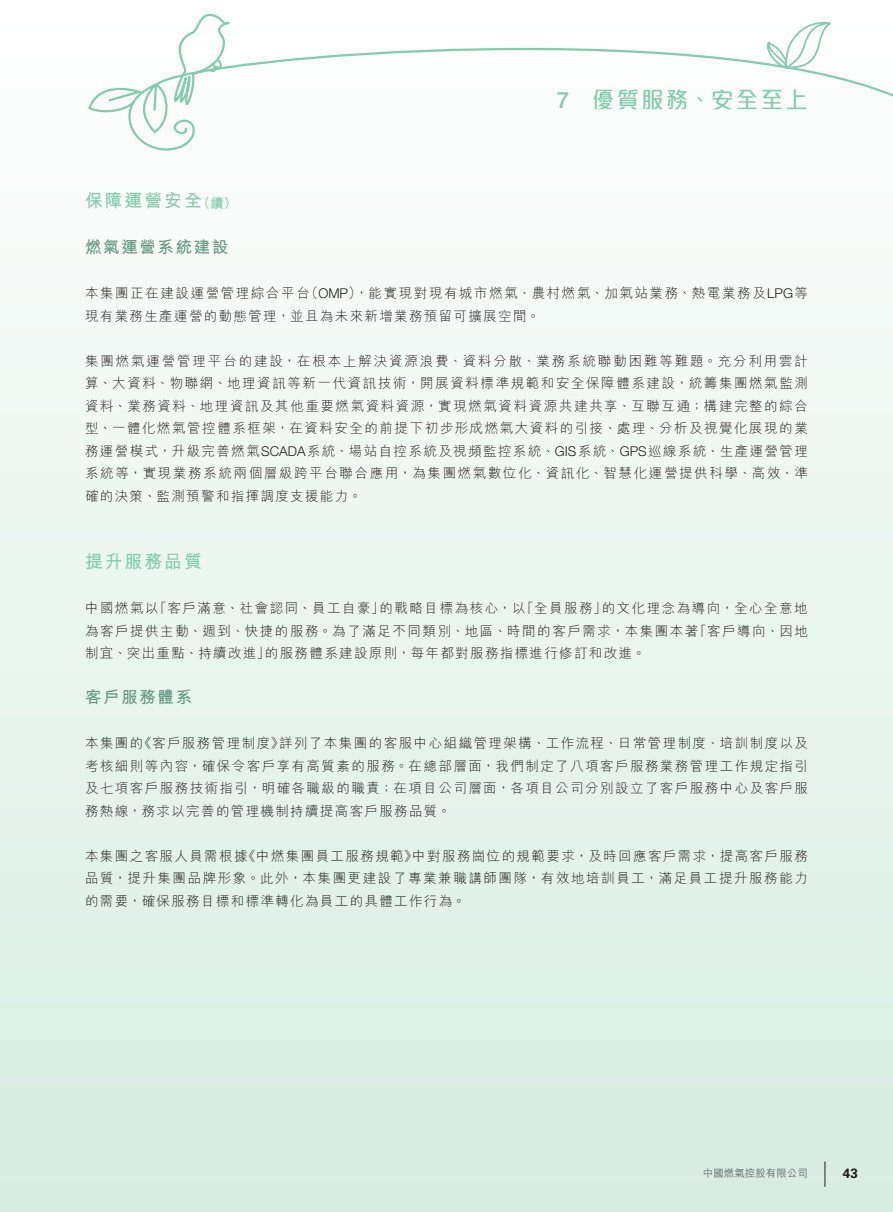
<style>
.page{position:relative;width:893px;height:1212px;background:#fff}
.page>*{position:absolute;margin:0;border:0;box-sizing:border-box;transform-origin:0 0}
.t1{font:500 22.5px "M Elle HK";letter-spacing:.1em;color:#84ccae}
.t2{font:700 18px "M Hei HK";letter-spacing:.1em;color:#84ccae}
.t3{font:700 16.5px "M Hei HK";letter-spacing:.1em;color:#629a83}
.t4{font:300 13.5px/22.5px "M Hei HK";letter-spacing:.1em;color:#231f20;text-align:justify}
.t5{font:300 13.5px/22.5px "M Hei HK";letter-spacing:.12em;color:#231f20}
.t6{font:700 13.5px "Univers LT Std";color:#231f20}
.t7{font:500 10.5px "M Hei HK";color:#6c6d70}
.s1{font-family:"Helvetica Neue LT Std"}
.s2{font-size:13.5px}
</style>
<div class="page">
<div style="left:0;top:0;width:893px;height:1212px;background:linear-gradient(to bottom,#fefefe,#d8ede2)"></div>
<svg style="left:825px;top:1161px;width:1px;height:26px"></svg>
<svg style="left:174px;top:0;width:57px;height:13px"></svg>
<svg style="left:87px;top:13px;width:806px;height:143px"></svg>
<h1 class="t1" style="left:557px;top:88px;width:253px"><span class="s1">7</span> 優質服務、安全至上</h1>
<h2 class="t2" style="left:85px;top:188px;width:154px">保障運營安全<span class="s2">（續）</span></h2>
<p class="t3" style="left:85px;top:235px;width:145px">燃氣運營系統建設</p>
<p class="t5" style="left:85px;top:282px;width:724px">本集團正在建設運營管理綜合平台（<span class="s1">OMP</span>），能實現對現有城市燃氣、農村燃氣、加氣站業務、熱電業務及<span class="s1">LPG</span>等現有業務生產運營的動態管理，並且為未來新增業務預留可擴展空間。</p>
<p class="t4" style="left:85px;top:349px;width:724px">集團燃氣運營管理平台的建設，在根本上解決資源浪費、資料分散、業務系統聯動困難等難題。充分利用雲計算、大資料、物聯網、地理資訊等新一代資訊技術，開展資料標準規範和安全保障體系建設，統籌集團燃氣監測資料、業務資料、地理資訊及其他重要燃氣資料資源，實現燃氣資料資源共建共享、互聯互通；構建完整的綜合型、一體化燃氣管控體系框架，在資料安全的前提下初步形成燃氣大資料的引接、處理、分析及視覺化展現的業務運營模式，升級完善燃氣<span class="s1">SCADA</span>系統、場站自控系統及視頻監控系統、<span class="s1">GIS</span>系統、<span class="s1">GPS</span>巡線系統、生產運營管理系統等，實現業務系統兩個層級跨平台聯合應用，為集團燃氣數位化、資訊化、智慧化運營提供科學、高效、準確的決策、監測預警和指揮調度支援能力。</p>
<h2 class="t2" style="left:85px;top:548px;width:118px">提升服務品質</h2>
<p class="t4" style="left:85px;top:597px;width:724px">中國燃氣以「客戶滿意、社會認同、員工自豪」的戰略目標為核心，以「全員服務」的文化理念為導向，全心全意地為客戶提供主動、週到、快捷的服務。為了滿足不同類別、地區、時間的客戶需求，本集團本著「客戶導向、因地制宜、突出重點、持續改進」的服務體系建設原則，每年都對服務指標進行修訂和改進。</p>
<p class="t3" style="left:85px;top:685px;width:109px">客戶服務體系</p>
<p class="t4" style="left:85px;top:732px;width:725px">本集團的《客戶服務管理制度》詳列了本集團的客服中心組織管理架構、工作流程、日常管理制度、培訓制度以及考核細則等內容，確保令客戶享有高質素的服務。在總部層面，我們制定了八項客戶服務業務管理工作規定指引及七項客戶服務技術指引，明確各職級的職責；在項目公司層面，各項目公司分別設立了客戶服務中心及客戶服務熱線，務求以完善的管理機制持續提高客戶服務品質。</p>
<p class="t4" style="left:85px;top:844px;width:724px">本集團之客服人員需根據《中燃集團員工服務規範》中對服務崗位的規範要求，及時回應客戶需求，提高客戶服務品質，提升集團品牌形象。此外，本集團更建設了專業兼職講師團隊，有效地培訓員工，滿足員工提升服務能力的需要，確保服務目標和標準轉化為員工的具體工作行為。</p>
<p class="t7" style="left:703px;top:1166px;width:106px">中國燃氣控股有限公司</p>
<p class="t6" style="left:843px;top:1165px;width:17px">43</p>
</div>
